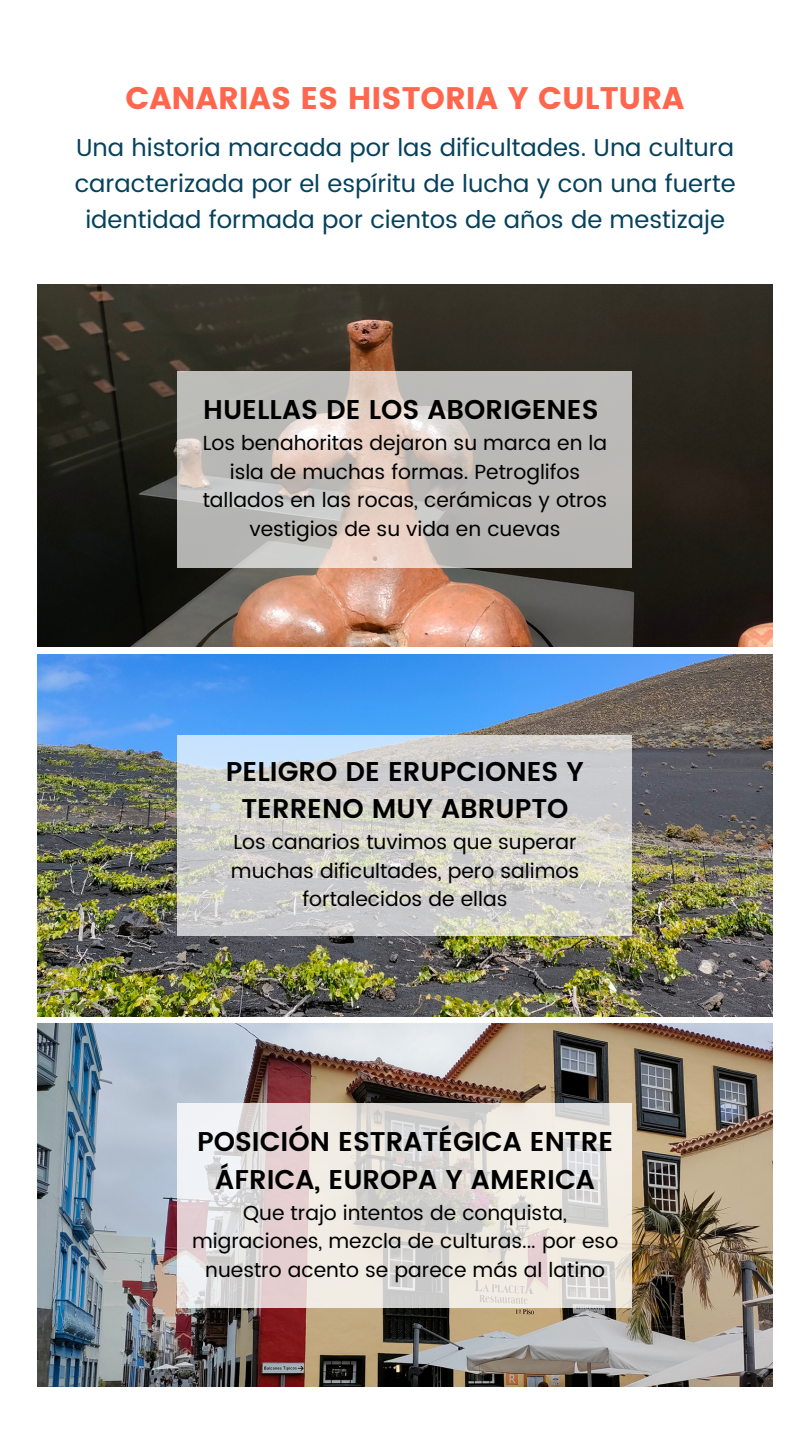
<style>
.page{position:relative;width:810px;height:1440px;background:#fff}
.page>*{position:absolute;margin:0;border:0;box-sizing:border-box;transform-origin:0 0}
.t1{font:31.1px "Poppins";color:#ff664e}
.t2{font:600 27.1px/37.5px "Poppins";color:#000;text-align:center}
.t3{font:24.4px/36px "Poppins";color:#05415b;text-align:center}
.t4{font:20.4px/28.5px "Poppins";color:#000;text-align:center}
</style>
<div class="page">
<img style="left:38px;top:284px;width:734px;height:363px">
<img style="left:38px;top:654px;width:734px;height:362px">
<img style="left:38px;top:1024px;width:734px;height:362px">
<svg style="left:178px;top:371px;width:454px;height:196px;fill:#bcbab7"></svg>
<svg style="left:178px;top:735px;width:454px;height:200px"></svg>
<svg style="left:178px;top:1103px;width:454px;height:205px"></svg>
<p class="t1" style="left:126px;top:80px;width:560px">CANARIAS ES HISTORIA Y CULTURA</p>
<p class="t3" style="left:75px;top:130px;width:662px">Una historia marcada por las dificultades. Una cultura caracterizada por el espíritu de lucha y con una fuerte identidad formada por cientos de años de mestizaje</p>
<p class="t2" style="left:203px;top:391px;width:397px">HUELLAS DE LOS ABORIGENES</p>
<p class="t4" style="left:203px;top:429px;width:406px">Los benahoritas dejaron su marca en la isla de muchas formas. Petroglifos tallados en las rocas, cerámicas y otros vestigios de su vida en cuevas</p>
<p class="t2" style="left:226px;top:753px;width:360px">PELIGRO DE ERUPCIONES Y<br>TERRENO MUY ABRUPTO</p>
<p class="t4" style="left:231px;top:828px;width:350px">Los canarios tuvimos que superar muchas dificultades, pero salimos fortalecidos de ellas</p>
<p class="t2" style="left:197px;top:1123px;width:418px">POSICIÓN ESTRATÉGICA ENTRE<br>ÁFRICA, EUROPA Y AMERICA</p>
<p class="t4" style="left:192px;top:1198px;width:428px">Que trajo intentos de conquista, migraciones, mezcla de culturas... por eso nuestro acento se parece más al latino</p>
</div>
